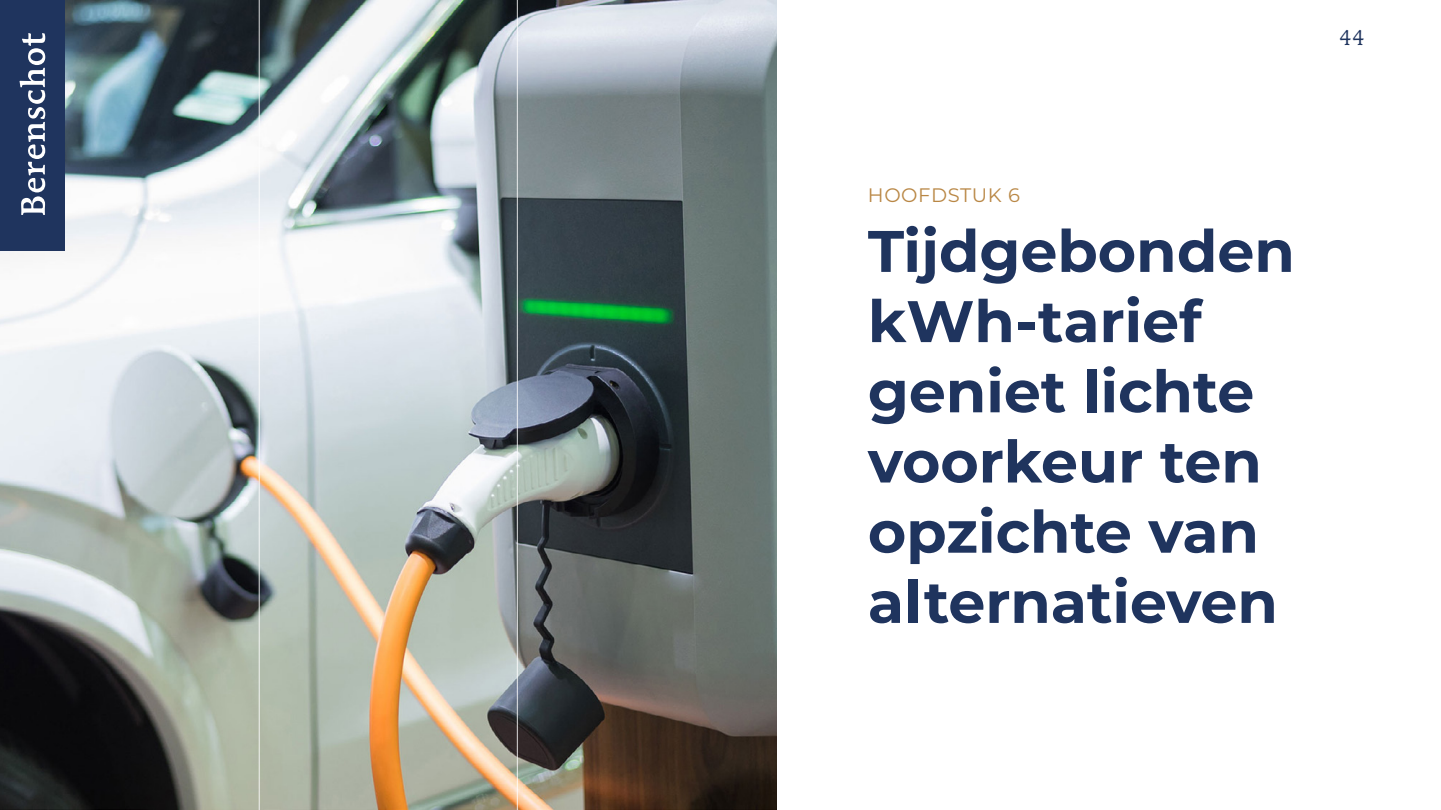
<style>
.page{position:relative;width:1441px;height:810px;background:#fff}
.page>*{position:absolute;margin:0;border:0;box-sizing:border-box;transform-origin:0 0}
.Heading{font:700 58.5px/70.2px "Montserrat";color:#1f345e}
.t1{font:21px "Mendoza Roman Std";color:#1f345e}
.Hoofdstuknummer_label{font:19.5px "Montserrat";letter-spacing:.03em;color:#b98745}
</style>
<div class="page">
<img style="left:0;top:0;width:776px;height:810px">
<div style="left:0;top:0;width:65px;height:250px;background:#1f345e"></div>
<svg style="left:20px;top:33px;width:25px;height:182px"></svg>
<hr style="left:517px;top:0;width:1px;height:810px;background:#fff">
<hr style="left:259px;top:0;width:1px;height:810px;background:#fff">
<p class="t1" style="left:1339px;top:25px;width:26px">44</p>
<h2 class="Hoofdstuknummer_label" style="left:867px;top:181px;width:153px">HOOFDSTUK 6</h2>
<h1 class="Heading" style="left:867px;top:213px;width:428px">Tijdgebonden kWh-tarief geniet lichte voorkeur ten opzichte van alternatieven</h1>
</div>
